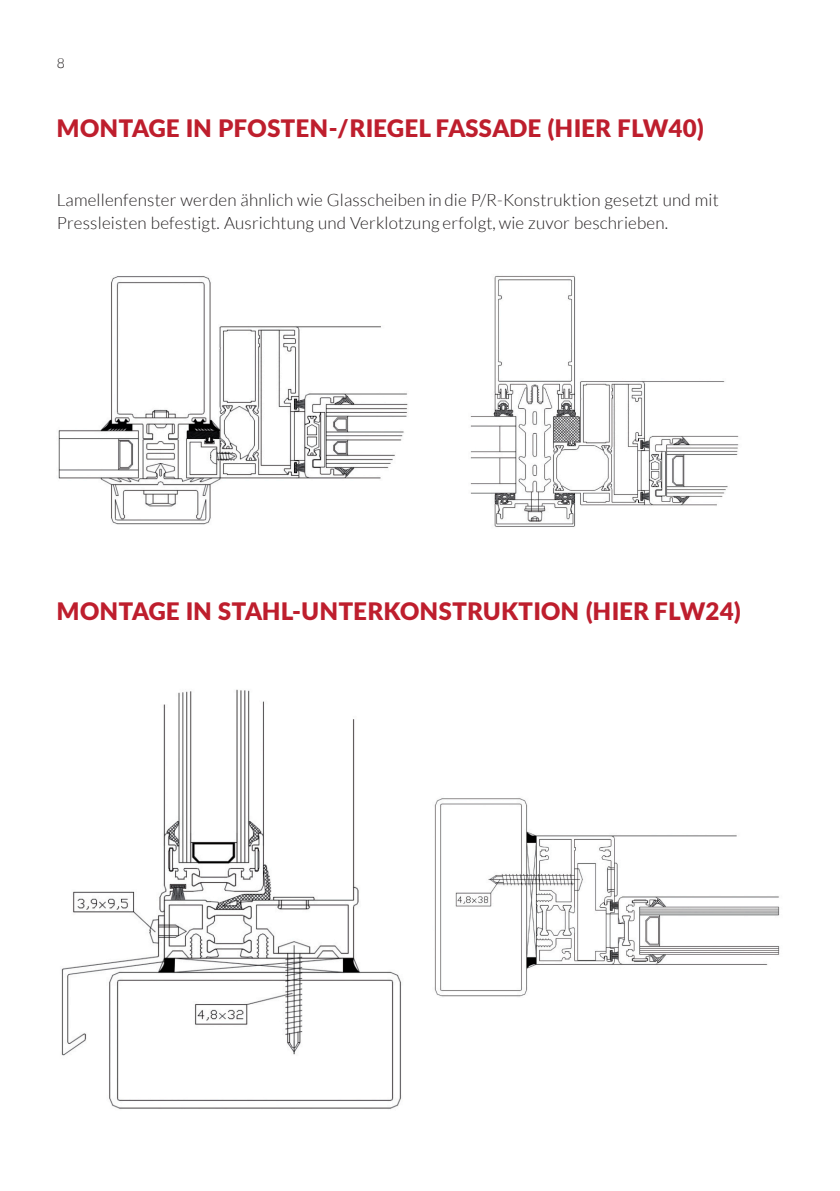
<style>
.page{position:relative;width:840px;height:1191px;background:#fff}
.page>*{position:absolute;margin:0;border:0;box-sizing:border-box;transform-origin:0 0}
.t1{font:900 24px "Lato";letter-spacing:.02em;color:#be1e2d}
.t2{font:300 17px "Lato";letter-spacing:.01em;color:#231f20}
.t3{font:300 14px "Lato";color:#231f20}
</style>
<div class="page">
<img style="left:58px;top:276px;width:350px;height:249px">
<img style="left:470px;top:275px;width:269px;height:252px">
<img style="left:61px;top:689px;width:341px;height:420px">
<img style="left:434px;top:798px;width:346px;height:199px">
<p class="t3" style="left:57px;top:57px;width:10px">8</p>
<p class="t1" style="left:57px;top:118px;width:648px">MONTAGE IN PFOSTEN-/RIEGEL FASSADE (HIER FLW40)</p>
<p class="t2" style="left:57px;top:192px;width:663px">Lamellenfenster werden ähnlich wie Glasscheiben in die P/R-Konstruktion gesetzt und mit</p>
<p class="t2" style="left:57px;top:215px;width:612px">Pressleisten befestigt. Ausrichtung und Verklotzung erfolgt, wie zuvor beschrieben.</p>
<p class="t1" style="left:57px;top:601px;width:685px">MONTAGE IN STAHL-UNTERKONSTRUKTION (HIER FLW24)</p>
</div>
